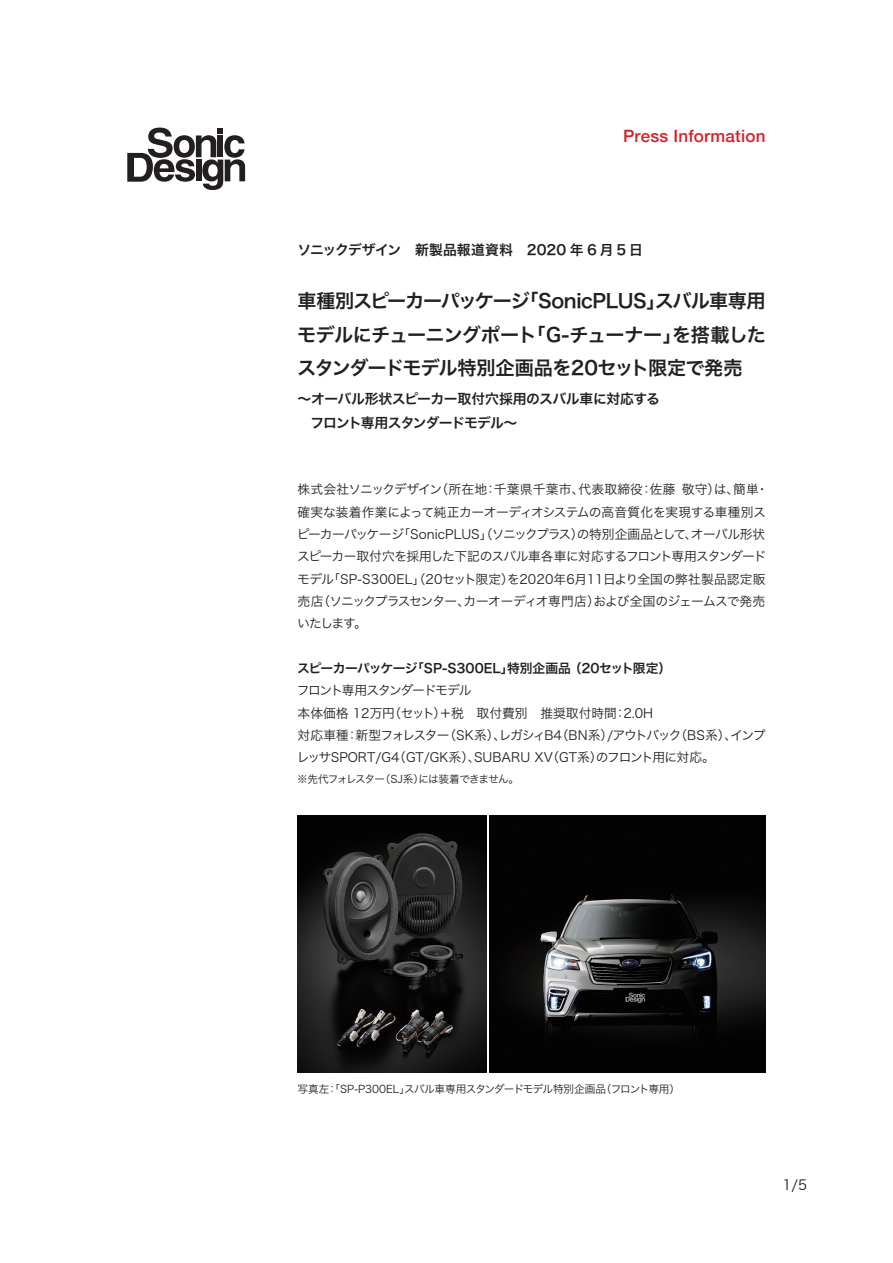
<style>
.page{position:relative;width:893px;height:1263px;background:#fff}
.page>*{position:absolute;margin:0;border:0;box-sizing:border-box;transform-origin:0 0}
.t1{font:19.2px/33.5px "Hira Kaku Pro W6";letter-spacing:-.04em;color:#231f20}
.t2{font:19.2px "Hira Kaku Pro W6";letter-spacing:-.06em;color:#231f20}
.t3{font:500 16.95px "Helvetica Neue";letter-spacing:.015em;color:#d1232a}
.t4{font:13.8px/24.2px "Hira Kaku Pro W6";letter-spacing:-.035em;color:#231f20}
.t5{font:13.8px "Hira Kaku Pro W6";color:#231f20}
.t6{font:13.8px "Hira Kaku Pro W3";color:#231f20}
.t7{font:12.75px/22.4px "Hira Kaku Pro W3";letter-spacing:-.03em;color:#231f20}
.t8{font:12.75px "Hira Kaku Pro W3";color:#231f20}
.t9{font:12.75px "Hira Kaku Pro W3";letter-spacing:.01em;color:#231f20}
.t10{font:12.75px "Hira Kaku Pro W3";letter-spacing:-.05em;color:#231f20}
.t11{font:12.75px "Hira Kaku Pro W3";letter-spacing:.005em;color:#231f20}
.t12{font:12.75px "Hira Kaku Pro W3";letter-spacing:-.1em;color:#231f20}
.t13{font:12.75px "Hira Kaku Pro W6";letter-spacing:-.03em;color:#231f20}
.t14{font:12.75px "Hira Kaku Pro W3";letter-spacing:-.095em;color:#231f20}
.t15{font:12.75px "Hira Kaku Pro W3";letter-spacing:-.06em;color:#231f20}
.t16{font:12.75px "Hira Kaku Pro W3";letter-spacing:-.105em;color:#231f20}
.t17{font:12.75px "Hira Kaku Pro W3";letter-spacing:-.08em;color:#231f20}
.t18{font:12.75px "Hira Kaku Pro W3";letter-spacing:-.07em;color:#231f20}
.t19{font:12.75px "Hira Kaku Pro W6";letter-spacing:-.05em;color:#231f20}
.t20{font:12.75px "Hira Kaku Pro W3";letter-spacing:-.09em;color:#231f20}
.t21{font:10.65px "Hira Kaku Pro W3";letter-spacing:-.055em;color:#231f20}
.t22{font:10.65px "Hira Kaku Pro W3";letter-spacing:-.1em;color:#231f20}
</style>
<div class="page">
<svg style="left:127px;top:128px;width:118px;height:62px"></svg>
<img style="left:489px;top:816px;width:276px;height:257px">
<img style="left:298px;top:816px;width:188px;height:257px">
<h2 class="t3" style="left:623px;top:122px;width:144px">Press Information</h2>
<p class="t5" style="left:298px;top:238px;width:347px">ソニックデザイン　新製品報道資料　2020 年 6 月 5 日</p>
<h1 class="t1" style="left:520px;top:284px;width:247px">「SonicPLUS スバル車専用</h1>
<h1 class="t2" style="left:298px;top:284px;width:234px">車種別スピーカーパッケージ</h1>
<h1 class="t1" style="left:646px;top:284px;width:21px">」</h1>
<h1 class="t1" style="left:297px;top:317px;width:447px">モデルにチューニングポート<br>スタンダードモデル特別企画品を20セット限定で発売</h1>
<p class="t4" style="left:298px;top:386px;width:364px">〜オーバル形状スピーカー取付穴採用のスバル車に対応する　フロント専用スタンダードモデル〜</p>
<h1 class="t1" style="left:526px;top:317px;width:157px">「G-チューナー」</h1>
<h1 class="t1" style="left:672px;top:317px;width:95px">を搭載した</h1>
<p class="t17" style="left:298px;top:478px;width:146px">株式会社ソニックデザイン</p>
<p class="t7" style="left:298px;top:500px;width:470px">確実な装着作業によって純正カーオーディオシステムの高音質化を実現する車種別ス</p>
<p class="t11" style="left:397px;top:523px;width:369px">「SonicPLUS」（ソニックプラスの特別企画品としてオーバル形状</p>
<p class="t7" style="left:685px;top:522px;width:14px">、</p>
<p class="t7" style="left:650px;top:477px;width:27px">佐藤</p>
<p class="t7" style="left:578px;top:477px;width:66px">代表取締役</p>
<p class="t7" style="left:733px;top:477px;width:27px">簡単</p>
<p class="t7" style="left:435px;top:477px;width:53px">（所在地</p>
<p class="t7" style="left:682px;top:477px;width:59px">敬守は）、</p>
<p class="t7" style="left:494px;top:477px;width:92px">千葉県千葉市、</p>
<p class="t7" style="left:484px;top:477px;width:14px">：</p>
<p class="t7" style="left:640px;top:477px;width:14px">：</p>
<p class="t7" style="left:756px;top:477px;width:14px">・</p>
<p class="t18" style="left:297px;top:523px;width:108px">ピーカーパッケージ</p>
<p class="t10" style="left:297px;top:545px;width:471px">スピーカー取付穴を採用した下記のスバル車各車に対応するフロント専用スタンダード</p>
<p class="t9" style="left:327px;top:567px;width:440px">「SP S- 300EL」（20セット限定を） 2020年6月11日より全国の弊社製品認定販</p>
<p class="t7" style="left:571px;top:522px;width:14px">）</p>
<p class="t7" style="left:297px;top:567px;width:38px">モデル</p>
<p class="t7" style="left:464px;top:589px;width:138px">カーオーディオ専門店）</p>
<p class="t15" style="left:593px;top:590px;width:173px">および全国のジェームスで発売</p>
<p class="t16" style="left:317px;top:590px;width:154px">（ソニックプラスセンター、</p>
<p class="t7" style="left:297px;top:589px;width:71px">売店<br>いたします。</p>
<p class="t13" style="left:297px;top:657px;width:122px">スピーカーパッケージ</p>
<p class="t14" style="left:297px;top:679px;width:176px">フロント専用スタンダードモデル</p>
<p class="t13" style="left:411px;top:657px;width:104px">「SP S- 300EL」</p>
<p class="t19" style="left:569px;top:657px;width:104px">（20セット限定(</p>
<p class="t13" style="left:507px;top:657px;width:65px">特別企画品</p>
<p class="t8" style="left:298px;top:701px;width:99px">本体価格 12万円</p>
<p class="t8" style="left:388px;top:701px;width:230px">（セット＋）税　取付費別　推奨取付時間</p>
<p class="t7" style="left:614px;top:701px;width:41px">：2.0H</p>
<p class="t12" style="left:499px;top:724px;width:184px">レガシィB （4 BN系 /）アウトバック</p>
<p class="t7" style="left:298px;top:723px;width:53px">対応車種</p>
<p class="t7" style="left:443px;top:723px;width:64px">（SK系）、</p>
<p class="t7" style="left:674px;top:723px;width:64px">（BS系）、</p>
<p class="t7" style="left:730px;top:723px;width:37px">インプ</p>
<p class="t20" style="left:356px;top:724px;width:95px">新型フォレスター</p>
<p class="t7" style="left:346px;top:723px;width:14px">：</p>
<p class="t8" style="left:297px;top:746px;width:185px">レッサSPORT G/ （4 GT/GK系）、</p>
<p class="t21" style="left:418px;top:769px;width:102px">には装着できません。</p>
<p class="t7" style="left:546px;top:745px;width:58px">（GT系）</p>
<p class="t12" style="left:596px;top:746px;width:121px">のフロント用に対応。</p>
<p class="t8" style="left:474px;top:746px;width:80px">SUBARU XV</p>
<p class="t21" style="left:380px;top:769px;width:46px">（SJ系）</p>
<p class="t22" style="left:297px;top:769px;width:89px">※先代フォレスター</p>
<p class="t21" style="left:404px;top:1080px;width:203px">スバル車専用スタンダードモデル特別企画品</p>
<p class="t21" style="left:327px;top:1080px;width:85px">「： SP P- 300EL」</p>
<p class="t21" style="left:601px;top:1080px;width:81px">（フロント専用(</p>
<p class="t21" style="left:298px;top:1080px;width:33px">写真左</p>
<p class="t6" style="left:782px;top:1172px;width:26px">1/5</p>
</div>
